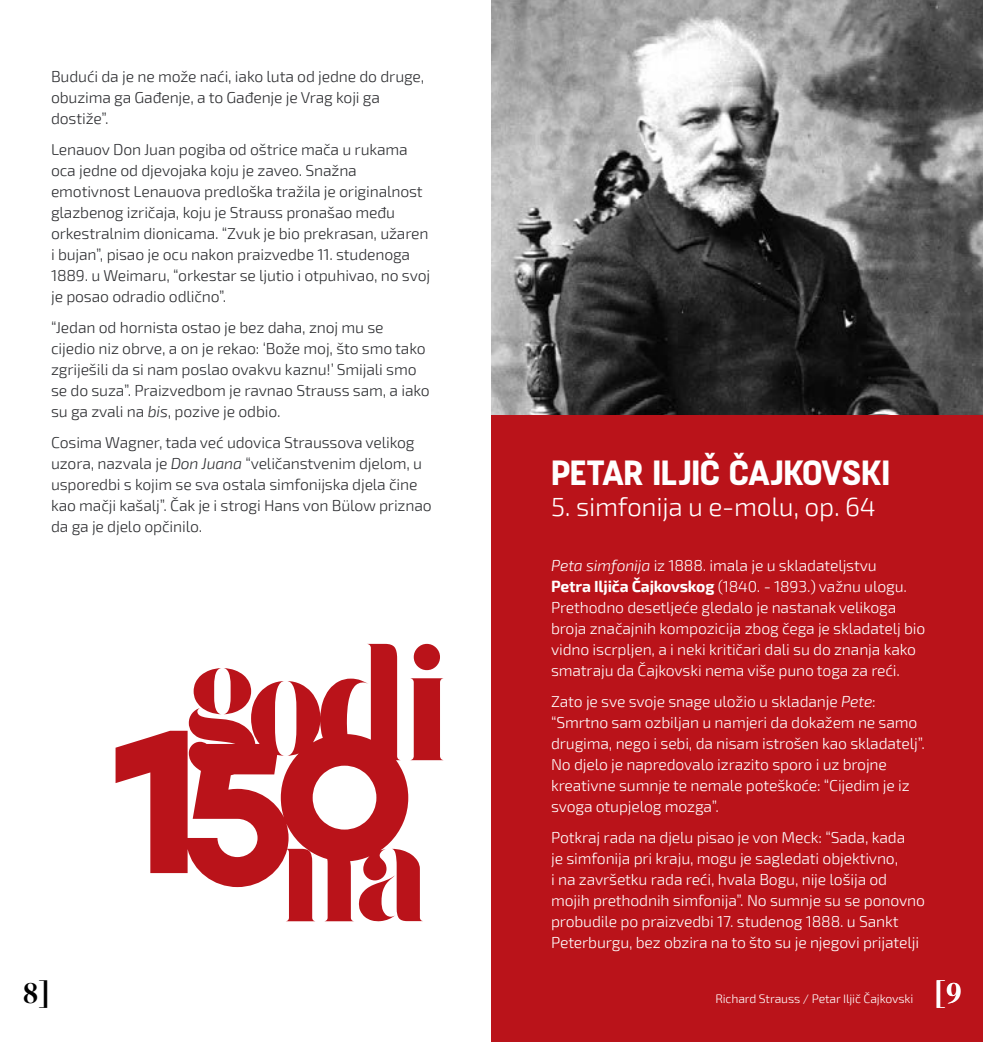
<style>
.page{position:relative;width:983px;height:1042px;background:#fff}
.page>*{position:absolute;margin:0;border:0;box-sizing:border-box;transform-origin:0 0}
.t1{font:500 35px "Fuji";letter-spacing:-.03em;color:#fff}
.t2{font:700 29.75px "Chronicle Disp Cond";color:#000}
.t3{font:700 29.75px "Chronicle Disp Cond";color:#fff}
.t4{font:300 26.25px "Exo 2";letter-spacing:-.01em;color:#fff}
.t5{font:300 15.75px/21px "Exo 2";letter-spacing:-.01em;color:#2e2f32}
.t6{font:300 15.75px/21px "Exo 2";letter-spacing:-.01em;color:#fff}
.t7{font:300 12.25px "Exo 2";letter-spacing:-.01em;color:#fff}
.s1{font-style:italic}
.s2{font-weight:700}
</style>
<div class="page">
<div style="left:491px;top:0;width:491px;height:1042px;background:#ba131a"></div>
<svg style="left:408px;top:852px;width:15px;height:69px"></svg>
<svg style="left:115px;top:644px;width:293px;height:277px"></svg>
<svg style="left:193px;top:668px;width:58px;height:46px"></svg>
<svg style="left:413px;top:644px;width:27px;height:26px"></svg>
<svg style="left:410px;top:678px;width:34px;height:82px"></svg>
<img style="left:491px;top:0;width:491px;height:414px">
<p class="t5" style="left:51px;top:66px;width:374px">Budući da je ne može naći, iako luta od jedne do druge, obuzima ga Gađenje, a to Gađenje je Vrag koji ga dostiže”.</p>
<p class="t5" style="left:51px;top:139px;width:380px">Lenauov Don Juan pogiba od oštrice mača u rukama oca jedne od djevojaka koju je zaveo. Snažna emotivnost Lenauova predloška tražila je originalnost glazbenog izričaja, koju je Strauss pronašao među orkestralnim dionicama. “Zvuk je bio prekrasan, užaren i bujan”, pisao je ocu nakon praizvedbe 11. studenoga 1889. u Weimaru, “orkestar se ljutio i otpuhivao, no svoj je posao odradio odlično”.</p>
<p class="t5" style="left:51px;top:317px;width:380px">“Jedan od hornista ostao je bez daha, znoj mu se cijedio niz obrve, a on je rekao: ‘Bože moj, što smo tako zgriješili da si nam poslao ovakvu kaznu!’ Smijali smo se do suza”. Praizvedbom je ravnao Strauss sam, a iako su ga zvali na <span class="s1">bis</span>, pozive je odbio.</p>
<p class="t5" style="left:51px;top:432px;width:382px">Cosima Wagner, tada već udovica Straussova velikog uzora, nazvala je <span class="s1">Don Juana</span> “veličanstvenim djelom, u usporedbi s kojim se sva ostala simfonijska djela čine kao mačji kašalj”. Čak je i strogi Hans von Bülow priznao da ga je djelo opčinilo.</p>
<h1 class="t1" style="left:551px;top:451px;width:340px">PETAR ILJIČ ČAJKOVSKI</h1>
<h3 class="t4" style="left:551px;top:491px;width:326px">5. simfonija u e-molu, op. 64</h3>
<p class="t6" style="left:551px;top:555px;width:375px"><span class="s1">Peta simfonija</span> iz 1888. imala je u skladateljstvu<br><span class="s2">Petra Iljiča Čajkovskog</span> (1840. - 1893.) važnu ulogu.<br>Prethodno desetljeće gledalo je nastanak velikoga broja značajnih kompozicija zbog čega je skladatelj bio vidno iscrpljen, a i neki kritičari dali su do znanja kako smatraju da Čajkovski nema više puno toga za reći.</p>
<p class="t6" style="left:551px;top:691px;width:375px">Zato je sve svoje snage uložio u skladanje <span class="s1">Pete</span>: “Smrtno sam ozbiljan u namjeri da dokažem ne samo drugima, nego i sebi, da nisam istrošen kao skladatelj”.<br>No djelo je napredovalo izrazito sporo i uz brojne kreativne sumnje te nemale poteškoće: “Cijedim je iz svoga otupjelog mozga”.</p>
<p class="t6" style="left:551px;top:827px;width:375px">Potkraj rada na djelu pisao je von Meck: “Sada, kada<br>je simfonija pri kraju, mogu je sagledati objektivno,<br>i na završetku rada reći, hvala Bogu, nije lošija od mojih prethodnih simfonija”. No sumnje su se ponovno probudile po praizvedbi 17. studenog 1888. u Sankt Peterburgu, bez obzira na to što su je njegovi prijatelji</p>
<h2 class="t2" style="left:23px;top:969px;width:28px">8]</h2>
<p class="t7" style="left:715px;top:991px;width:200px">Richard Strauss / Petar Iljič Čajkovski</p>
<h2 class="t3" style="left:934px;top:969px;width:29px">[9</h2>
</div>
